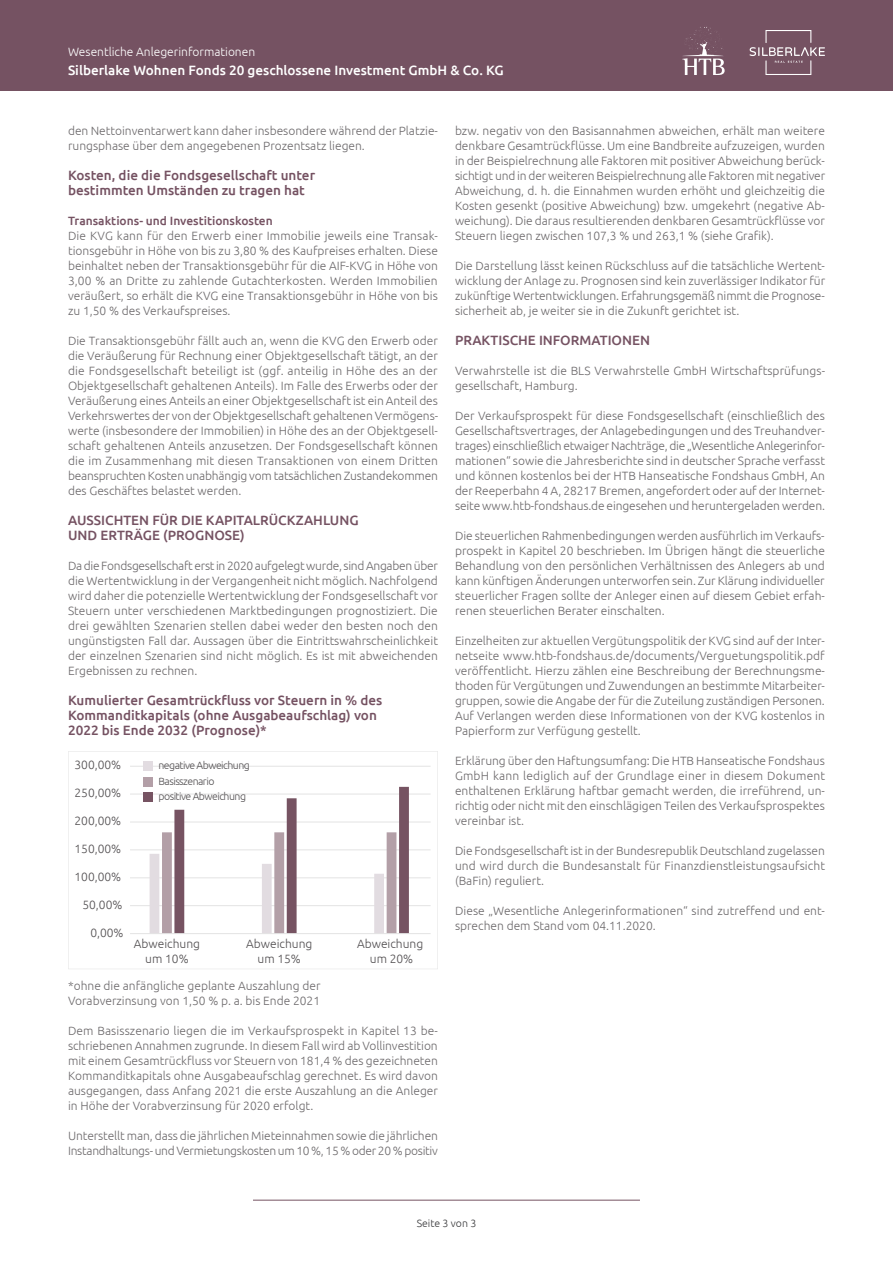
<style>
.page{position:relative;width:893px;height:1263px;background:#fff}
.page>*{position:absolute;margin:0;border:0;box-sizing:border-box;transform-origin:0 0}
.t1{font:500 13.5px/15px "Ubuntu";color:#755262}
.t2{font:500 13.5px "Ubuntu";color:#fff}
.t3{font:300 12px/15px "Ubuntu";color:#6d6a6c;text-align:justify}
.t4{font:300 12px/15px "Ubuntu";color:#524f51;text-align:center}
.t5{font:500 12px "Ubuntu";color:#755262}
.t6{font:300 12px "Ubuntu";color:#fff}
.t7{font:300 10.5px/15.8px "Ubuntu";letter-spacing:-.05em;color:#524f51}
.t8{font:300 10.5px "Ubuntu";color:#38383a}
</style>
<div class="page">
<div style="left:0;top:0;width:893px;height:90px;background:#755262"></div>
<hr style="left:253px;top:1200px;width:387px;height:1px;background:#755262">
<svg style="left:750px;top:30px;width:75px;height:45px"></svg>
<svg style="left:682px;top:27px;width:43px;height:48px"></svg>
<svg style="left:68px;top:751px;width:370px;height:218px"></svg>
<div style="left:143px;top:761px;width:10px;height:10px;background:#e2dce1"></div>
<div style="left:143px;top:777px;width:10px;height:9px;background:#b39fa7"></div>
<div style="left:143px;top:792px;width:10px;height:10px;background:#765362"></div>
<p class="t6" style="left:68px;top:44px;width:189px">Wesentliche Anlegerinformationen</p>
<p class="t2" style="left:68px;top:62px;width:437px">Silberlake Wohnen Fonds 20 geschlossene Investment GmbH &amp; Co. KG</p>
<p class="t3" style="left:68px;top:123px;width:371px">den Nettoinventarwert kann daher insbesondere während der Platzie&shy;rungsphase über dem angegebenen Prozentsatz liegen.</p>
<p class="t1" style="left:68px;top:167px;width:249px">Kosten, die die Fondsgesellschaft unter bestimmten Umständen zu tragen hat</p>
<p class="t5" style="left:68px;top:213px;width:206px">Transaktions- und Investitionskosten</p>
<p class="t3" style="left:68px;top:228px;width:371px">Die KVG kann für den Erwerb einer Immobilie jeweils eine Transak&shy;tionsgebühr in Höhe von bis zu 3,80 % des Kaufpreises erhalten. Diese beinhaltet neben der Transaktionsgebühr für die AIF-KVG in Höhe von 3,00 % an Dritte zu zahlende Gutachterkosten. Werden Immobilien veräußert, so erhält die KVG eine Transaktionsgebühr in Höhe von bis zu 1,50 % des Verkaufspreises.</p>
<p class="t3" style="left:68px;top:333px;width:372px">Die Transaktionsgebühr fällt auch an, wenn die KVG den Erwerb oder die Veräußerung für Rechnung einer Objektgesellschaft tätigt, an der die Fondsgesellschaft beteiligt ist (ggf. anteilig in Höhe des an der Objektgesellschaft gehaltenen Anteils). Im Falle des Erwerbs oder der Veräußerung eines Anteils an einer Objektgesellschaft ist ein Anteil des Verkehrswertes der von der Objektgesellschaft gehaltenen Vermögens&shy;werte (insbesondere der Immobilien) in Höhe des an der Objektgesell&shy;schaft gehaltenen Anteils anzusetzen. Der Fondsgesellschaft können die im Zusammenhang mit diesen Transaktionen von einem Dritten beanspruchten Kosten unabhängig vom tatsächlichen Zustandekommen des Geschäftes belastet werden.</p>
<p class="t1" style="left:68px;top:512px;width:292px">AUSSICHTEN FÜR DIE KAPITALRÜCKZAHLUNG<br>UND ERTRÄGE (PROGNOSE)</p>
<p class="t3" style="left:68px;top:558px;width:371px">Da die Fondsgesellschaft erst in 2020 aufgelegt wurde, sind Angaben über die Wertentwicklung in der Vergangenheit nicht möglich. Nachfolgend wird daher die potenzielle Wertentwicklung der Fondsgesellschaft vor Steuern unter verschiedenen Marktbedingungen prognostiziert. Die drei gewählten Szenarien stellen dabei weder den besten noch den ungünstigsten Fall dar. Aussagen über die Eintrittswahrscheinlichkeit der einzelnen Szenarien sind nicht möglich. Es ist mit abweichenden Ergebnissen zu rechnen.</p>
<p class="t1" style="left:68px;top:692px;width:316px">Kumulierter Gesamtrückfluss vor Steuern in % des<br>Kommanditkapitals (ohne Ausgabeaufschlag) von<br>2022 bis Ende 2032 (Prognose)*</p>
<p class="t4" style="left:74px;top:757px;width:48px">300,00%</p>
<p class="t4" style="left:74px;top:785px;width:48px">250,00%</p>
<p class="t4" style="left:74px;top:813px;width:48px">200,00%</p>
<p class="t4" style="left:74px;top:841px;width:48px">150,00%</p>
<p class="t4" style="left:74px;top:869px;width:48px">100,00%</p>
<p class="t4" style="left:82px;top:897px;width:41px">50,00%</p>
<p class="t4" style="left:90px;top:925px;width:35px">0,00%</p>
<p class="t7" style="left:159px;top:757px;width:93px">negative Abweichung<br>Basisszenario positive Abweichung</p>
<p class="t4" style="left:134px;top:936px;width:68px">Abweichung um 10%</p>
<p class="t4" style="left:246px;top:936px;width:68px">Abweichung um 15%</p>
<p class="t4" style="left:357px;top:936px;width:68px">Abweichung um 20%</p>
<p class="t3" style="left:68px;top:978px;width:254px">*ohne die anfängliche geplante Auszahlung der<br>Vorabverzinsung von 1,50 % p. a. bis Ende 2021</p>
<p class="t3" style="left:68px;top:1023px;width:371px">Dem Basisszenario liegen die im Verkaufsprospekt in Kapitel 13 be&shy;schriebenen Annahmen zugrunde. In diesem Fall wird ab Vollinvestition mit einem Gesamtrückfluss vor Steuern von 181,4 % des gezeichneten Kommanditkapitals ohne Ausgabeaufschlag gerechnet. Es wird davon ausgegangen, dass Anfang 2021 die erste Auszahlung an die Anleger in Höhe der Vorabverzinsung für 2020 erfolgt.</p>
<p class="t3" style="left:68px;top:1128px;width:371px">Unterstellt man, dass die jährlichen Mieteinnahmen sowie die jährlichen<br>Instandhaltungs- und Vermietungskosten um 10 %, 15 % oder 20 % positiv</p>
<p class="t3" style="left:455px;top:123px;width:372px">bzw. negativ von den Basisannahmen abweichen, erhält man weitere denkbare Gesamtrückflüsse. Um eine Bandbreite aufzuzeigen, wurden in der Beispielrechnung alle Faktoren mit positiver Abweichung berück&shy;sichtigt und in der weiteren Beispielrechnung alle Faktoren mit negativer Abweichung, d. h. die Einnahmen wurden erhöht und gleichzeitig die Kosten gesenkt (positive Abweichung) bzw. umgekehrt (negative Ab&shy;weichung). Die daraus resultierenden denkbaren Gesamtrückflüsse vor Steuern liegen zwischen 107,3 % und 263,1 % (siehe Grafik).</p>
<p class="t3" style="left:455px;top:258px;width:372px">Die Darstellung lässt keinen Rückschluss auf die tatsächliche Wertent&shy;wicklung der Anlage zu. Prognosen sind kein zuverlässiger Indikator für zukünftige Wertentwicklungen. Erfahrungsgemäß nimmt die Prognose&shy;sicherheit ab, je weiter sie in die Zukunft gerichtet ist.</p>
<p class="t1" style="left:455px;top:332px;width:197px">PRAKTISCHE INFORMATIONEN</p>
<p class="t3" style="left:455px;top:363px;width:372px">Verwahrstelle ist die BLS Verwahrstelle GmbH Wirtschaftsprüfungs&shy;gesellschaft, Hamburg.</p>
<p class="t3" style="left:455px;top:408px;width:372px">Der Verkaufsprospekt für diese Fondsgesellschaft (einschließlich des Gesellschaftsvertrages, der Anlagebedingungen und des Treuhandver&shy;trages) einschließlich etwaiger Nachträge, die „Wesentliche Anlegerinfor&shy;mationen“ sowie die Jahresberichte sind in deutscher Sprache verfasst und können kostenlos bei der HTB Hanseatische Fondshaus GmbH, An der Reeperbahn 4 A, 28217 Bremen, angefordert oder auf der Internet&shy;seite www.htb-fondshaus.de eingesehen und heruntergeladen werden.</p>
<p class="t3" style="left:455px;top:528px;width:371px">Die steuerlichen Rahmenbedingungen werden ausführlich im Verkaufs&shy;prospekt in Kapitel 20 beschrieben. Im Übrigen hängt die steuerliche Behandlung von den persönlichen Verhältnissen des Anlegers ab und kann künftigen Änderungen unterworfen sein. Zur Klärung individueller steuerlicher Fragen sollte der Anleger einen auf diesem Gebiet erfah&shy;renen steuerlichen Berater einschalten.</p>
<p class="t3" style="left:455px;top:633px;width:371px">Einzelheiten zur aktuellen Vergütungspolitik der KVG sind auf der Inter&shy;netseite www.htb-fondshaus.de/documents/Verguetungspolitik.pdf veröffentlicht. Hierzu zählen eine Beschreibung der Berechnungsme&shy;thoden für Vergütungen und Zuwendungen an bestimmte Mitarbeiter&shy;gruppen, sowie die Angabe der für die Zuteilung zuständigen Personen.<br>Auf Verlangen werden diese Informationen von der KVG kostenlos in Papierform zur Verfügung gestellt.</p>
<p class="t3" style="left:455px;top:753px;width:372px">Erklärung über den Haftungsumfang: Die HTB Hanseatische Fondshaus GmbH kann lediglich auf der Grundlage einer in diesem Dokument enthaltenen Erklärung haftbar gemacht werden, die irreführend, un&shy;richtig oder nicht mit den einschlägigen Teilen des Verkaufsprospektes vereinbar ist.</p>
<p class="t3" style="left:455px;top:843px;width:372px">Die Fondsgesellschaft ist in der Bundesrepublik Deutschland zugelassen und wird durch die Bundesanstalt für Finanzdienstleistungsaufsicht (BaFin) reguliert.</p>
<p class="t3" style="left:455px;top:903px;width:371px">Diese „Wesentliche Anlegerinformationen“ sind zutreffend und ent&shy;sprechen dem Stand vom 04.11.2020.</p>
<p class="t8" style="left:417px;top:1216px;width:61px">Seite 3 von 3</p>
</div>
